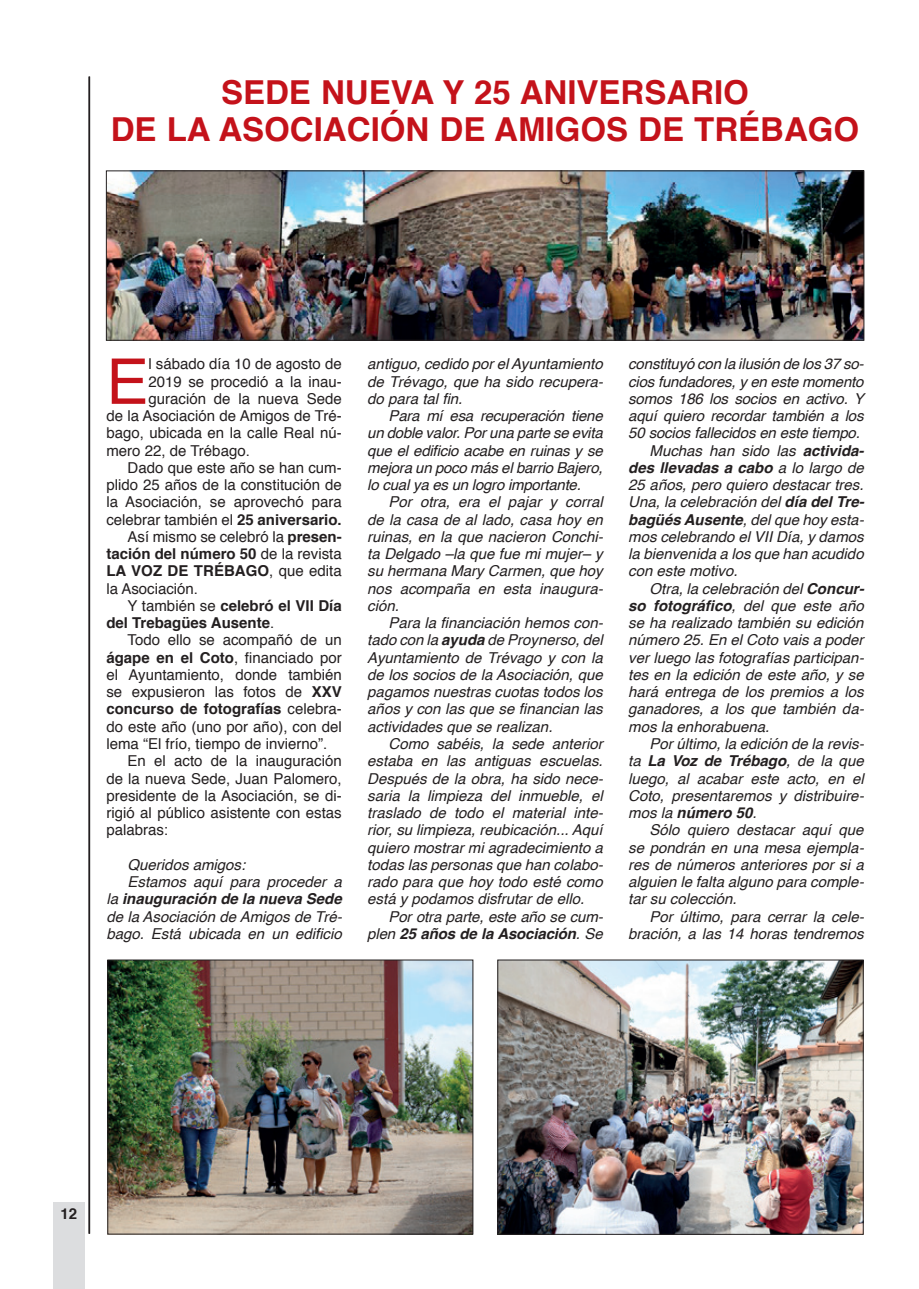
<style>
.page{position:relative;width:919px;height:1289px;background:#fff}
.page>*{position:absolute;margin:0;border:0;box-sizing:border-box;transform-origin:0 0}
.t1{font:63.15px "Helvetica";color:#c4121a}
.t2{font:700 33px/37.5px "Helvetica";color:#c4121a;text-align:center}
.t3{font:italic 15px/17.2px "Helvetica";color:#231f20;text-align:justify}
.t4{font:15px "Helvetica";color:#231f20}
.t5{font:700 15px "Helvetica";color:#231f20}
.t6{font:italic 700 15px "Helvetica";color:#231f20}
.s1{font-weight:700}
.s2{font-weight:400}
</style>
<div class="page">
<div style="left:53px;top:1202px;width:31px;height:86px;background:#dcdddf"></div>
<div style="left:54px;top:1202px;width:31px;height:86px;background:#dcdddf"></div>
<hr style="left:89px;top:77px;width:1px;height:1156px;background:#231f20">
<img style="left:108px;top:172px;width:754px;height:166px">
<div style="left:106px;top:170px;width:758px;height:170px;border:1px solid #231f20"></div>
<img style="left:109px;top:961px;width:362px;height:271px">
<div style="left:107px;top:959px;width:366px;height:275px;border:1px solid #231f20"></div>
<img style="left:499px;top:961px;width:362px;height:271px">
<div style="left:497px;top:959px;width:366px;height:275px;border:1px solid #231f20"></div>
<h2 class="t2" style="left:111px;top:74px;width:750px">SEDE NUEVA Y 25 ANIVERSARIO<br>DE LA ASOCIACIÓN DE AMIGOS DE TRÉBAGO</h2>
<h1 class="t1" style="left:106px;top:333px;width:44px">E</h1>
<p class="t4" style="left:148px;top:352px;width:195px">l sábado día 10 de agosto de</p>
<p class="t4" style="left:148px;top:370px;width:195px">2019 se procedió a la inau-</p>
<p class="t4" style="left:148px;top:387px;width:195px">guración de la nueva Sede</p>
<p class="t4" style="left:106px;top:404px;width:237px">de la Asociación de Amigos de Tré-</p>
<p class="t4" style="left:106px;top:421px;width:237px">bago, ubicada en la calle Real nú-</p>
<p class="t4" style="left:106px;top:439px;width:145px">mero 22, de Trébago.</p>
<p class="t4" style="left:128px;top:456px;width:215px">Dado que este año se han cum-</p>
<p class="t4" style="left:106px;top:473px;width:237px">plido 25 años de la constitución de</p>
<p class="t4" style="left:106px;top:490px;width:237px">la Asociación, se aprovechó para</p>
<p class="t4" style="left:106px;top:508px;width:237px">celebrar también el <span class="s1">25 aniversario.</span></p>
<p class="t4" style="left:128px;top:525px;width:216px">Así mismo se celebró la <span class="s1">presen-</span></p>
<p class="t5" style="left:106px;top:541px;width:237px">tación del número 50 <span class="s2">de la revista</span></p>
<p class="t5" style="left:106px;top:559px;width:237px">LA VOZ DE TRÉBAGO<span class="s2">, que edita</span></p>
<p class="t4" style="left:106px;top:577px;width:93px">la Asociación.</p>
<p class="t5" style="left:128px;top:593px;width:216px"><span class="s2">Y también se</span> celebró el VII Día</p>
<p class="t5" style="left:106px;top:610px;width:169px">del Trebagües Ausente<span class="s2">.</span></p>
<p class="t4" style="left:128px;top:628px;width:216px">Todo ello se acompañó de un</p>
<p class="t4" style="left:106px;top:646px;width:237px"><span class="s1">ágape en el Coto</span>, financiado por</p>
<p class="t4" style="left:106px;top:663px;width:237px">el Ayuntamiento, donde también</p>
<p class="t4" style="left:106px;top:680px;width:237px">se expusieron las fotos de <span class="s1">XXV</span></p>
<p class="t5" style="left:106px;top:697px;width:237px">concurso de fotografías <span class="s2">celebra-</span></p>
<p class="t4" style="left:106px;top:715px;width:237px">do este año (uno por año), con del</p>
<p class="t4" style="left:106px;top:732px;width:222px">lema “El frío, tiempo de invierno”.</p>
<p class="t4" style="left:128px;top:749px;width:216px">En el acto de la inauguración</p>
<p class="t4" style="left:106px;top:766px;width:237px">de la nueva Sede, Juan Palomero,</p>
<p class="t4" style="left:106px;top:784px;width:237px">presidente de la Asociación, se di-</p>
<p class="t4" style="left:106px;top:801px;width:237px">rigió al público asistente con estas</p>
<p class="t4" style="left:106px;top:818px;width:63px">palabras:</p>
<p class="t3" style="left:128px;top:856px;width:119px">Queridos amigos:</p>
<p class="t3" style="left:128px;top:873px;width:216px">Estamos aquí para proceder a</p>
<p class="t6" style="left:106px;top:886px;width:237px"><span class="s2">la</span> inauguración de la nueva Sede</p>
<p class="t3" style="left:106px;top:908px;width:237px">de la Asociación de Amigos de Tré-</p>
<p class="t3" style="left:106px;top:925px;width:237px">bago. Está ubicada en un edificio</p>
<p class="t3" style="left:367px;top:356px;width:237px">antiguo, cedido por el Ayuntamiento de Trévago, que ha sido recupera&shy;do para tal fin.</p>
<p class="t3" style="left:367px;top:407px;width:237px;text-indent:21px">Para mí esa recuperación tiene un doble valor. Por una parte se evita que el edificio acabe en ruinas y se mejora un poco más el barrio Bajero, lo cual ya es un logro importante.</p>
<p class="t3" style="left:367px;top:494px;width:237px;text-indent:21px">Por otra, era el pajar y corral de la casa de al lado, casa hoy en ruinas, en la que nacieron Conchi&shy;ta Delgado –la que fue mi mujer– y su hermana Mary Carmen, que hoy nos acompaña en esta inaugura&shy;ción.</p>
<p class="t3" style="left:367px;top:614px;width:237px;text-indent:21px">Para la financiación hemos con&shy;tado con la <span class="s1">ayuda</span> de Proynerso, del Ayuntamiento de Trévago y con la de los socios de la Asociación, que pagamos nuestras cuotas todos los años y con las que se financian las actividades que se realizan.</p>
<p class="t3" style="left:367px;top:735px;width:237px;text-indent:21px">Como sabéis, la sede anterior estaba en las antiguas escuelas.<br>Después de la obra, ha sido nece&shy;saria la limpieza del inmueble, el traslado de todo el material inte&shy;rior, su limpieza, reubicación... Aquí quiero mostrar mi agradecimiento a todas las personas que han colabo&shy;rado para que hoy todo esté como está y podamos disfrutar de ello.</p>
<p class="t3" style="left:367px;top:908px;width:237px;text-align:right">Por otra parte, este año se cum&shy;plen <span class="s1">25 años de la Asociación</span>. Se</p>
<p class="t3" style="left:628px;top:356px;width:237px">constituyó con la ilusión de los 37 so-</p>
<p class="t3" style="left:628px;top:373px;width:237px">cios fundadores, y en este momento</p>
<p class="t3" style="left:628px;top:390px;width:237px">somos 186 los socios en activo. Y</p>
<p class="t3" style="left:628px;top:407px;width:237px">aquí quiero recordar también a los</p>
<p class="t3" style="left:628px;top:425px;width:233px">50 socios fallecidos en este tiempo.</p>
<p class="t3" style="left:649px;top:442px;width:216px">Muchas han sido las <span class="s1">activida-</span></p>
<p class="t6" style="left:628px;top:455px;width:237px">des llevadas a cabo <span class="s2">a lo largo de</span></p>
<p class="t3" style="left:628px;top:476px;width:237px">25 años, pero quiero destacar tres.</p>
<p class="t3" style="left:628px;top:494px;width:237px">Una, la celebración del <span class="s1">día del Tre-</span></p>
<p class="t3" style="left:628px;top:511px;width:237px"><span class="s1">bagüés Ausente</span>, del que hoy esta-</p>
<p class="t3" style="left:628px;top:528px;width:237px">mos celebrando el VII Día, y damos</p>
<p class="t3" style="left:628px;top:545px;width:237px">la bienvenida a los que han acudido</p>
<p class="t3" style="left:628px;top:563px;width:111px">con este motivo.</p>
<p class="t3" style="left:649px;top:580px;width:216px">Otra, la celebración del <span class="s1">Concur-</span></p>
<p class="t3" style="left:628px;top:597px;width:237px"><span class="s1">so fotográfico</span>, del que este año</p>
<p class="t3" style="left:628px;top:614px;width:237px">se ha realizado también su edición</p>
<p class="t3" style="left:628px;top:632px;width:237px">número 25. En el Coto vais a poder</p>
<p class="t3" style="left:628px;top:649px;width:237px">ver luego las fotografías participan-</p>
<p class="t3" style="left:628px;top:666px;width:237px">tes en la edición de este año, y se</p>
<p class="t3" style="left:628px;top:683px;width:237px">hará entrega de los premios a los</p>
<p class="t3" style="left:628px;top:701px;width:237px">ganadores, a los que también da-</p>
<p class="t3" style="left:628px;top:718px;width:142px">mos la enhorabuena.</p>
<p class="t3" style="left:649px;top:735px;width:216px">Por último, la edición de la revis-</p>
<p class="t6" style="left:628px;top:748px;width:237px"><span class="s2">ta</span> La Voz de Trébago<span class="s2">, de la que</span></p>
<p class="t3" style="left:628px;top:770px;width:237px">luego, al acabar este acto, en el</p>
<p class="t3" style="left:628px;top:787px;width:237px">Coto, presentaremos y distribuire-</p>
<p class="t6" style="left:628px;top:800px;width:130px"><span class="s2">mos la</span> número 50<span class="s2">.</span></p>
<p class="t3" style="left:649px;top:821px;width:215px">Sólo quiero destacar aquí que</p>
<p class="t3" style="left:628px;top:839px;width:237px">se pondrán en una mesa ejempla-</p>
<p class="t3" style="left:628px;top:856px;width:237px">res de números anteriores por si a</p>
<p class="t3" style="left:628px;top:873px;width:237px">alguien le falta alguno para comple-</p>
<p class="t3" style="left:628px;top:890px;width:110px">tar su colección.</p>
<p class="t3" style="left:649px;top:908px;width:216px">Por último, para cerrar la cele-</p>
<p class="t3" style="left:628px;top:925px;width:237px">bración, a las 14 horas tendremos</p>
<p class="t5" style="left:61px;top:1201px;width:18px">12</p>
</div>
